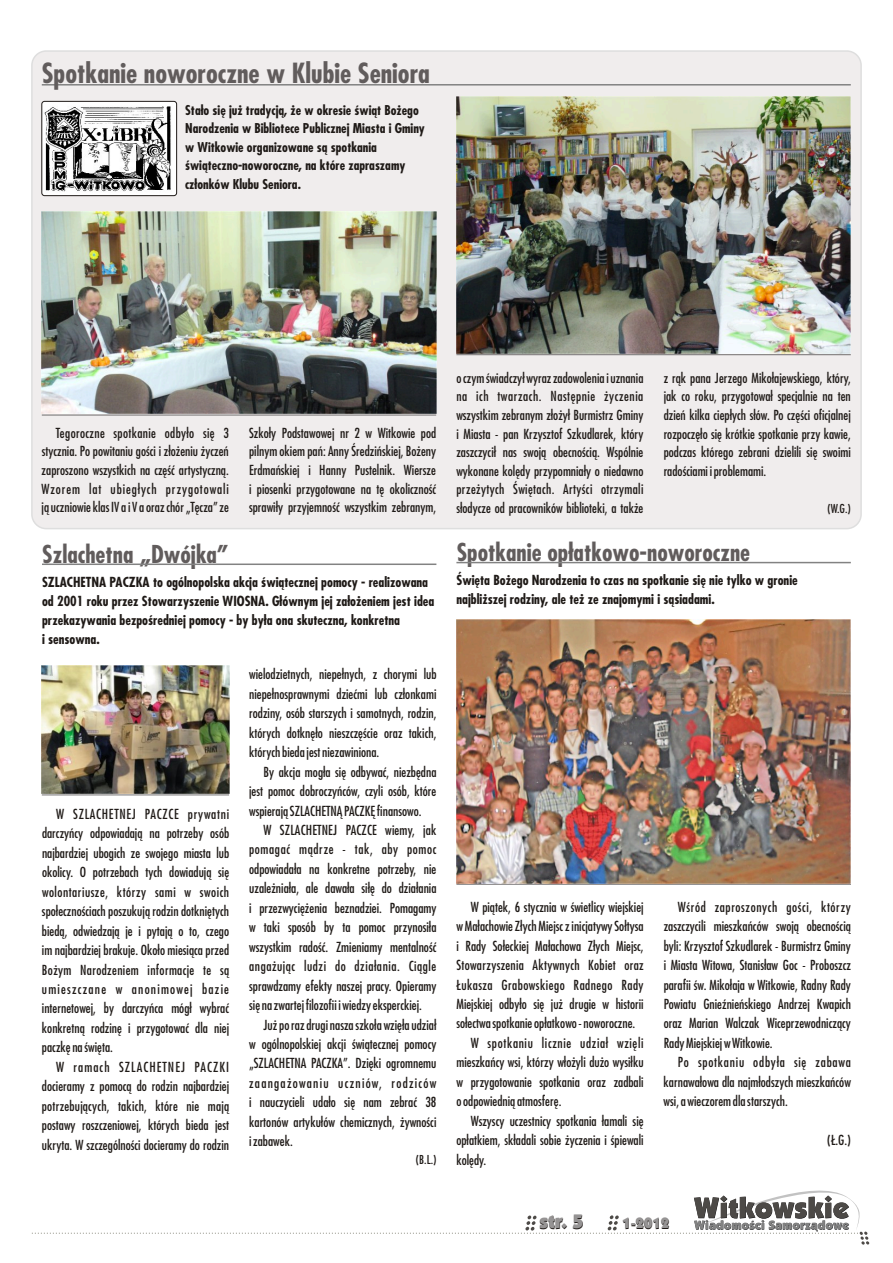
<style>
.page{position:relative;width:893px;height:1263px;background:#fff}
.page>*{position:absolute;margin:0;border:0;box-sizing:border-box;transform-origin:0 0}
.t1{font:700 27px "Fujiyama";color:#615c5c}
.t2{font:700 24px "Fujiyama";color:#615c5c}
.t3{font:900 19.5px "Kabel IT Cby BT";color:#1f1a17}
.t4{font:900 15px "Kabel IT Cby BT";color:#1f1a17}
.t5{font:13.5px/19.5px "Fujiyama";color:#1f1a17;text-align:justify}
.t6{font:700 13.5px/18.9px "Fujiyama";color:#1f1a17}
.t7{font:13.5px "Fujiyama";letter-spacing:.02em;color:#1f1a17}
.t8{font:13.5px "Fujiyama";letter-spacing:.035em;color:#1f1a17}
.t9{font:13.5px "Fujiyama";letter-spacing:.045em;color:#1f1a17}
.t10{font:700 13.2px/18.5px "Fujiyama";color:#1f1a17}
.t11{font:12px "Fujiyama";color:#1f1a17}
</style>
<div class="page">
<div style="left:31px;top:50px;width:831px;height:479px;background:#f0eded;border:2px solid #dedede;border-radius:14px"></div>
<svg style="left:31px;top:1190px;width:838px;height:54px"></svg>
<hr style="left:42px;top:84px;width:809px;height:2px;background:#828282">
<hr style="left:42px;top:415px;width:394px;height:1px;background:#737070">
<img style="left:42px;top:212px;width:395px;height:202px">
<hr style="left:456px;top:354px;width:395px;height:1px;background:#737070">
<img style="left:456px;top:97px;width:395px;height:256px">
<img style="left:42px;top:101px;width:135px;height:95px;border-radius:3px">
<div style="left:41px;top:101px;width:136px;height:95px;border:1px solid #1f1a17;border-radius:3px"></div>
<hr style="left:42px;top:563px;width:394px;height:2px;background:#828282">
<hr style="left:42px;top:794px;width:187px;height:1px;background:#737070">
<img style="left:42px;top:665px;width:187px;height:129px">
<hr style="left:456px;top:562px;width:395px;height:1px;background:#828282">
<hr style="left:456px;top:884px;width:395px;height:1px;background:#737070">
<img style="left:456px;top:620px;width:395px;height:263px">
<h1 class="t1" style="left:42px;top:63px;width:390px">Spotkanie noworoczne w Klubie Seniora</h1>
<p class="t10" style="left:185px;top:102px;width:241px">Stało się już tradycją, że w okresie świąt Bożego Narodzenia w Bibliotece Publicznej Miasta i Gminy w Witkowie organizowane są spotkania świąteczno-noworoczne, na które zapraszamy członków Klubu Seniora.</p>
<p class="t5" style="left:42px;top:425px;width:189px;line-height:18.6px;text-indent:14px">Tegoroczne spotkanie odbyło się 3 stycznia. Po powitaniu gości i złożeniu życzeń zaproszono wszystkich na część artystyczną.<br>Wzorem lat ubiegłych przygotowali jąuczniowie klas IV a i V a oraz chór „Tęcza” ze</p>
<h2 class="t2" style="left:42px;top:545px;width:188px">Szlachetna „Dwójka”</h2>
<p class="t5" style="left:249px;top:425px;width:189px;line-height:18.6px">Szkoły Podstawowej nr 2 w Witkowie pod pilnym okiem pań: Anny Średzińskiej, Bożeny Erdmańskiej i Hanny Pustelnik. Wiersze i piosenki przygotowane na tę okoliczność sprawiły przyjemność wszystkim zebranym,</p>
<p class="t6" style="left:42px;top:574px;width:394px">SZLACHETNA PACZKA to ogólnopolska akcja świątecznej pomocy - realizowana od 2001 roku przez Stowarzyszenie WIOSNA. Głównym jej założeniem jest idea przekazywania bezpośredniej pomocy - by była ona skuteczna, konkretna<br>i sensowna.</p>
<p class="t5" style="left:42px;top:805px;width:189px;text-indent:14px">W SZLACHETNEJ PACZCE prywatni darczyńcy odpowiadają na potrzeby osób najbardziej ubogich ze swojego miasta lub okolicy. O potrzebach tych dowiadują się wolontariusze, którzy sami w swoich społecznościach poszukują rodzin dotkniętych biedą, odwiedzają je i pytają o to, czego im najbardziej brakuje. Około miesiąca przed Bożym Narodzeniem informacje te są umieszczane w anonimowej bazie internetowej, by darczyńca mógł wybrać konkretną rodzinę i przygotować dla niej paczkę na święta.</p>
<p class="t5" style="left:42px;top:1058px;width:189px;text-indent:14px">W ramach SZLACHETNEJ PACZKI docieramy z pomocą do rodzin najbardziej potrzebujących, takich, które nie mają postawy roszczeniowej, których bieda jest ukryta. W szczególności docieramy do rodzin</p>
<p class="t5" style="left:249px;top:666px;width:189px">wielodzietnych, niepełnych, z chorymi lub niepełnosprawnymi dziećmi lub członkami rodziny, osób starszych i samotnych, rodzin, których dotknęło nieszczęście oraz takich, których bieda jest niezawiniona.</p>
<p class="t5" style="left:249px;top:763px;width:189px;text-indent:14px">By akcja mogła się odbywać, niezbędna jest pomoc dobroczyńców, czyli osób, które wspierają SZLACHETNĄ PACZKĘ finansowo.</p>
<p class="t5" style="left:249px;top:821px;width:189px;text-indent:14px">W SZLACHETNEJ PACZCE wiemy, jak pomagać mądrze - tak, aby pomoc odpowiadała na konkretne potrzeby, nie uzależniała, ale dawała siłę do działania i przezwyciężenia beznadziei. Pomagamy w taki sposób by ta pomoc przynosiła wszystkim radość. Zmieniamy mentalność angażując ludzi do działania. Ciągle sprawdzamy efekty naszej pracy. Opieramy się na zwartej filozofii i wiedzy eksperckiej.</p>
<p class="t5" style="left:249px;top:1016px;width:189px;text-indent:14px">Już po raz drugi nasza szkoła wzięła udział w ogólnopolskiej akcji świątecznej pomocy „SZLACHETNA PACZKA”. Dzięki ogromnemu zaangażowaniu uczniów, rodziców i nauczycieli udało się nam zebrać 38 kartonów artykułów chemicznych, żywności izabawek.</p>
<p class="t11" style="left:416px;top:1154px;width:22px">(B.L.)</p>
<p class="t5" style="left:456px;top:370px;width:189px;line-height:18.6px">oczym świadczył wyraz zadowolenia i uznania na ich twarzach. Następnie życzenia wszystkim zebranym złożył Burmistrz Gminy i Miasta - pan Krzysztof Szkudlarek, który zaszczycił nas swoją obecnością. Wspólnie wykonane kolędy przypomniały o niedawno przeżytych Świętach. Artyści otrzymali słodycze od pracowników biblioteki, a także</p>
<p class="t5" style="left:664px;top:370px;width:189px;line-height:18.6px">z rąk pana Jerzego Mikołajewskiego, który, jak co roku, przygotował specjalnie na ten dzień kilka ciepłych słów. Po części oficjalnej rozpoczęło się krótkie spotkanie przy kawie, podczas którego zebrani dzielili się swoimi radościami i problemami.</p>
<p class="t11" style="left:828px;top:503px;width:25px">(W.G.)</p>
<h2 class="t2" style="left:457px;top:543px;width:295px">Spotkanie opłatkowo-noworoczne</h2>
<p class="t6" style="left:456px;top:572px;width:343px">Święta Bożego Narodzenia to czas na spotkanie się nie tylko w gronie najbliższej rodziny, ale też ze znajomymi i sąsiadami.</p>
<p class="t5" style="left:471px;top:898px;width:174px">W piątek, 6 stycznia w świetlicy wiejskiej</p>
<p class="t5" style="left:456px;top:917px;width:189px">wMałachowie Złych Miejsc z inicjatywy Sołtysa</p>
<p class="t5" style="left:456px;top:937px;width:189px">i Rady Sołeckiej Małachowa Złych Miejsc,</p>
<p class="t7" style="left:456px;top:959px;width:189px">Stowarzyszenia Aktywnych Kobiet oraz</p>
<p class="t8" style="left:456px;top:979px;width:189px">Łukasza Grabowskiego Radnego Rady</p>
<p class="t5" style="left:456px;top:995px;width:189px">Miejskiej odbyło się już drugie w historii</p>
<p class="t5" style="left:456px;top:1015px;width:180px">sołectwa spotkanie opłatkowo - noworoczne.</p>
<p class="t9" style="left:471px;top:1037px;width:174px">W spotkaniu licznie udział wzięli</p>
<p class="t5" style="left:456px;top:1054px;width:189px">mieszkańcy wsi, którzy włożyli dużo wysiłku</p>
<p class="t5" style="left:456px;top:1073px;width:189px">w przygotowanie spotkania oraz zadbali</p>
<p class="t5" style="left:456px;top:1093px;width:107px">oodpowiednią atmosferę.</p>
<p class="t5" style="left:471px;top:1112px;width:174px">Wszyscy uczestnicy spotkania łamali się</p>
<p class="t5" style="left:456px;top:1131px;width:189px">opłatkiem, składali sobie życzenia i śpiewali</p>
<p class="t5" style="left:456px;top:1151px;width:31px">kolędy.</p>
<p class="t5" style="left:664px;top:898px;width:189px;text-indent:14px">Wśród zaproszonych gości, którzy zaszczycili mieszkańców swoją obecnością byli: Krzysztof Szkudlarek - Burmistrz Gminy i Miasta Witowa, Stanisław Goc - Proboszcz parafii św. Mikołaja w Witkowie, Radny Rady Powiatu Gnieźnieńskiego Andrzej Kwapich oraz Marian Walczak Wiceprzewodniczący Rady Miejskiej w Witkowie.</p>
<p class="t5" style="left:664px;top:1054px;width:189px;text-indent:14px">Po spotkaniu odbyła się zabawa karnawałowa dla najmłodszych mieszkańców wsi, a wieczorem dla starszych.</p>
<p class="t5" style="left:827px;top:1131px;width:25px">(Ł.G.)</p>
<h3 class="t3" style="left:540px;top:1214px;width:46px">str. 5</h3>
<p class="t4" style="left:622px;top:1218px;width:49px">1-2012</p>
</div>
